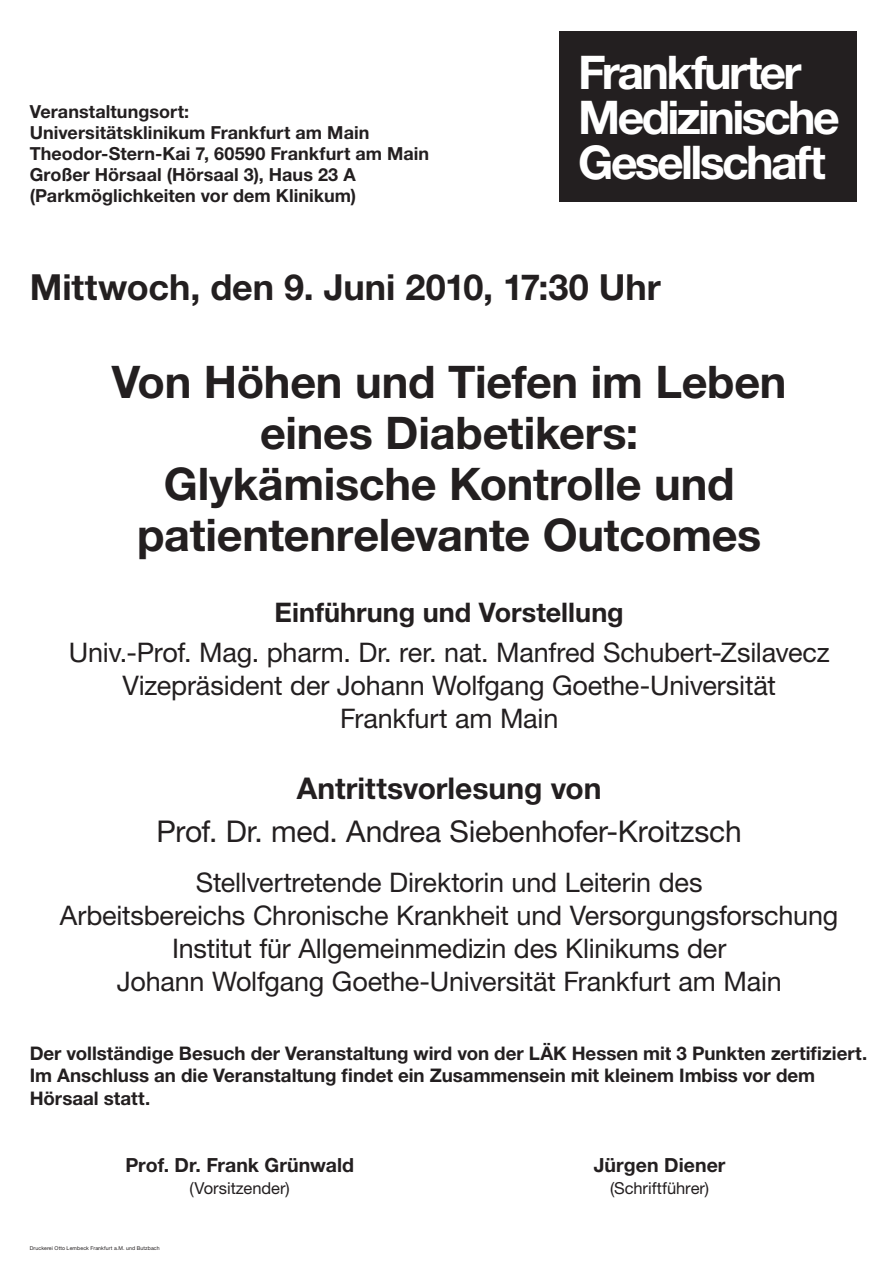
<style>
.page{position:relative;width:893px;height:1263px;background:#fff}
.page>*{position:absolute;margin:0;border:0;box-sizing:border-box;transform-origin:0 0}
.t1{font:700 46.5px/45px "Helvetica Neue LT Std";letter-spacing:-.06em;color:#fff}
.t2{font:700 45px/51px "Helvetica Neue LT Std";letter-spacing:-.005em;color:#231f20;text-align:center}
.t3{font:700 36px "Helvetica Neue LT Std";color:#231f20}
.t4{font:30px "Helvetica Neue LT Std";letter-spacing:-.01em;color:#231f20}
.t5{font:700 30px "Helvetica Neue LT Std";color:#231f20}
.t6{font:27px/33px "Helvetica Neue LT Std";letter-spacing:-.01em;color:#231f20;text-align:center}
.t7{font:700 27px "Helvetica Neue LT Std";color:#231f20}
.t8{font:700 19.5px "Helvetica Neue LT Std";letter-spacing:.005em;color:#231f20}
.t9{font:700 18.75px/22.5px "Helvetica Neue LT Std";letter-spacing:-.005em;color:#231f20}
.t10{font:700 18px/21px "Helvetica Neue LT Std";color:#231f20}
.t11{font:16.5px "Helvetica Neue LT Std";letter-spacing:-.005em;color:#231f20}
.t12{font:5.25px "Helvetica Neue LT Std";letter-spacing:.02em;color:#231f20}
</style>
<div class="page">
<div style="left:559px;top:32px;width:298px;height:170px;background:#231f20"></div>
<p class="t10" style="left:30px;top:103px;width:401px">Veranstaltungsort:<br>Universitätsklinikum Frankfurt am Main Theodor-Stern-Kai 7, 60590 Frankfurt am Main Großer Hörsaal (Hörsaal 3), Haus 23 A (Parkmöglichkeiten vor dem Klinikum)</p>
<h1 class="t1" style="left:578px;top:54px;width:263px">Frankfurter<br>Medizinische<br>Gesellschaft</h1>
<h3 class="t3" style="left:30px;top:274px;width:632px">Mittwoch, den 9. Juni 2010, 17:30 Uhr</h3>
<h2 class="t2" style="left:112px;top:361px;width:676px">Von Höhen und Tiefen im Leben eines Diabetikers:<br>Glykämische Kontrolle und patientenrelevante Outcomes</h2>
<p class="t7" style="left:275px;top:603px;width:351px">Einführung und Vorstellung</p>
<p class="t6" style="left:69px;top:638px;width:762px">Univ.-Prof. Mag. pharm. Dr. rer. nat. Manfred Schubert-Zsilavecz<br>Vizepräsident der Johann Wolfgang Goethe-Universität<br>Frankfurt am Main</p>
<p class="t5" style="left:297px;top:777px;width:306px">Antrittsvorlesung von</p>
<p class="t4" style="left:157px;top:821px;width:587px">Prof. Dr. med. Andrea Siebenhofer-Kroitzsch</p>
<p class="t6" style="left:60px;top:869px;width:780px">Stellvertretende Direktorin und Leiterin des<br>Arbeitsbereichs Chronische Krankheit und Versorgungsforschung Institut für Allgemeinmedizin des Klinikums der<br>Johann Wolfgang Goethe-Universität Frankfurt am Main</p>
<p class="t9" style="left:30px;top:1043px;width:839px">Der vollständige Besuch der Veranstaltung wird von der LÄK Hessen mit 3 Punkten zertifiziert.<br>Im Anschluss an die Veranstaltung findet ein Zusammensein mit kleinem Imbiss vor dem<br>Hörsaal statt.</p>
<p class="t8" style="left:125px;top:1157px;width:230px">Prof. Dr. Frank Grünwald</p>
<p class="t11" style="left:190px;top:1182px;width:102px">(Vorsitzender)</p>
<p class="t12" style="left:30px;top:1246px;width:132px">Druckerei Otto Lembeck Frankfurt a.M. und Butzbach</p>
<p class="t8" style="left:594px;top:1157px;width:133px">Jürgen Diener</p>
<p class="t11" style="left:610px;top:1182px;width:101px">(Schriftführer)</p>
</div>
